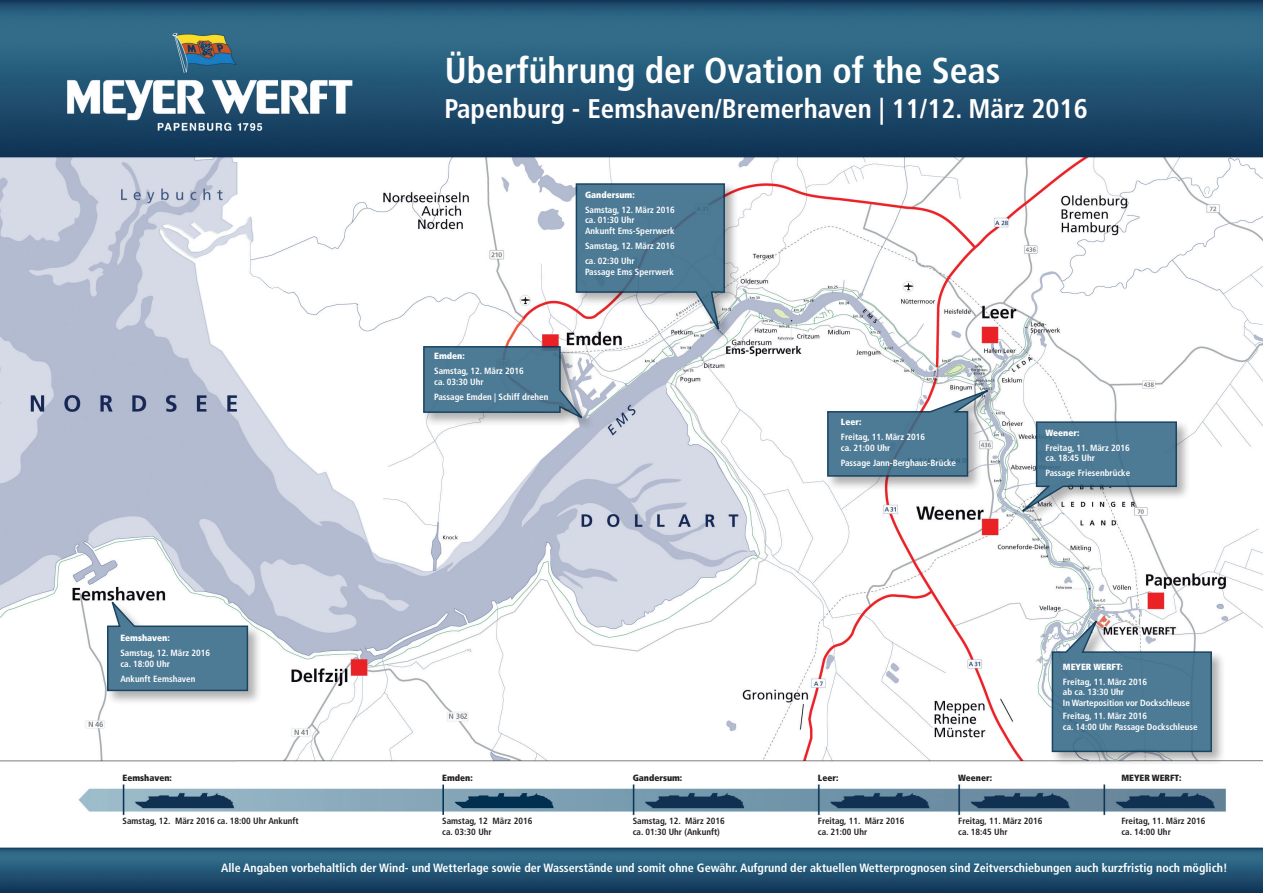
<style>
.page{position:relative;width:1263px;height:893px;background:#fff}
.page>*{position:absolute;margin:0;border:0;box-sizing:border-box;transform-origin:0 0}
.t1{font:700 condensed 36px "Frutiger LT Std";color:#fff}
.t2{font:700 condensed 27px "Frutiger LT Std";color:#fff}
.t3{font:700 condensed 12px "Frutiger LT Std";color:#fff}
.t4{font:700 condensed 9px/10.8px "Frutiger LT Std";color:#fff}
.t5{font:700 condensed 9px "Frutiger LT Std";color:#231f20}
.t6{font:900 condensed 9px "Frutiger LT Std";color:#231f20}
.t7{font:900 condensed 9px "Frutiger LT Std";color:#fff}
</style>
<div class="page">
<img style="left:0;top:0;width:1263px;height:893px">
<svg style="left:455px;top:793px;width:99px;height:15px"></svg>
<hr style="left:442px;top:784px;width:2px;height:31px;background:#002f50">
<div style="left:1050px;top:620px;width:176px;height:147px;background:#231f20;opacity:.4"></div>
<svg style="left:1051px;top:616px;width:162px;height:137px"></svg>
<div style="left:1021px;top:419px;width:170px;height:106px;background:#231f20;opacity:.4"></div>
<svg style="left:1018px;top:421px;width:160px;height:99px"></svg>
<div style="left:574px;top:181px;width:166px;height:162px;background:#231f20;opacity:.4"></div>
<svg style="left:575px;top:183px;width:151px;height:154px"></svg>
<div style="left:105px;top:601px;width:158px;height:105px;background:#231f20;opacity:.4"></div>
<svg style="left:106px;top:597px;width:143px;height:95px"></svg>
<div style="left:825px;top:389px;width:177px;height:102px;background:#231f20;opacity:.4"></div>
<svg style="left:826px;top:385px;width:173px;height:92px"></svg>
<div style="left:421px;top:344px;width:175px;height:88px;background:#231f20;opacity:.4"></div>
<svg style="left:422px;top:345px;width:165px;height:77px"></svg>
<p class="t1" style="left:445px;top:49px;width:557px">Überführung der Ovation of the Seas</p>
<p class="t2" style="left:445px;top:93px;width:645px">Papenburg - Eemshaven/Bremerhaven | 11/12. März 2016</p>
<p class="t7" style="left:120px;top:632px;width:51px">Eemshaven:</p>
<p class="t4" style="left:120px;top:648px;width:91px">Samstag, 12. März 2016 ca. 18:00 Uhr</p>
<p class="t4" style="left:120px;top:673px;width:76px">Ankunft Eemshaven</p>
<p class="t6" style="left:123px;top:772px;width:51px">Eemshaven:</p>
<p class="t5" style="left:123px;top:815px;width:177px">Samstag, 12. März 2016 ca. 18:00 Uhr Ankunft</p>
<p class="t7" style="left:434px;top:351px;width:32px">Emden:</p>
<p class="t4" style="left:434px;top:366px;width:91px">Samstag, 12. März 2016 ca. 03:30 Uhr</p>
<p class="t4" style="left:434px;top:392px;width:116px">Passage Emden | Schiff drehen</p>
<p class="t7" style="left:585px;top:189px;width:51px">Gandersum:</p>
<p class="t4" style="left:585px;top:204px;width:91px">Samstag, 12. März 2016 ca. 01:30 Uhr<br>Ankunft Ems-Sperrwerk</p>
<p class="t4" style="left:585px;top:241px;width:91px">Samstag, 12. März 2016</p>
<p class="t4" style="left:585px;top:256px;width:90px">ca. 02:30 Uhr<br>Passage Ems Sperrwerk</p>
<p class="t6" style="left:442px;top:772px;width:32px">Emden:</p>
<p class="t5" style="left:442px;top:815px;width:92px">Samstag, 12 März 2016</p>
<p class="t5" style="left:442px;top:826px;width:51px">ca. 03:30 Uhr</p>
<p class="t6" style="left:633px;top:772px;width:51px">Gandersum:</p>
<p class="t5" style="left:633px;top:815px;width:94px">Samstag, 12. März 2016</p>
<p class="t5" style="left:633px;top:826px;width:89px">ca. 01:30 Uhr (Ankunft)</p>
<p class="t7" style="left:841px;top:417px;width:22px">Leer:</p>
<p class="t4" style="left:841px;top:432px;width:86px">Freitag, 11. März 2016 ca. 21:00 Uhr</p>
<p class="t4" style="left:841px;top:458px;width:117px">Passage Jann-Berghaus-Brücke</p>
<p class="t7" style="left:1045px;top:427px;width:35px">Weener:</p>
<p class="t4" style="left:1045px;top:442px;width:86px">Freitag, 11. März 2016 ca. 18:45 Uhr</p>
<p class="t4" style="left:1045px;top:468px;width:86px">Passage Friesenbrücke</p>
<p class="t7" style="left:1063px;top:661px;width:61px">MEYER WERFT:</p>
<p class="t4" style="left:1063px;top:676px;width:128px">Freitag, 11. März 2016<br>ab ca. 13:30 Uhr<br>In Warteposition vor Dockschleuse</p>
<p class="t4" style="left:1063px;top:711px;width:136px">Freitag, 11. März 2016<br>ca. 14:00 Uhr Passage Dockschleuse</p>
<p class="t6" style="left:818px;top:772px;width:22px">Leer:</p>
<p class="t5" style="left:818px;top:815px;width:88px">Freitag, 11. März 2016</p>
<p class="t5" style="left:818px;top:826px;width:51px">ca. 21:00 Uhr</p>
<p class="t6" style="left:958px;top:772px;width:35px">Weener:</p>
<p class="t5" style="left:958px;top:815px;width:86px">Freitag, 11. März 2016</p>
<p class="t5" style="left:958px;top:826px;width:51px">ca. 18:45 Uhr</p>
<p class="t6" style="left:1121px;top:772px;width:61px">MEYER WERFT:</p>
<p class="t5" style="left:1121px;top:815px;width:86px">Freitag, 11. März 2016</p>
<p class="t5" style="left:1121px;top:826px;width:51px">ca. 14:00 Uhr</p>
<p class="t3" style="left:221px;top:861px;width:1008px">Alle Angaben vorbehaltlich der Wind- und Wetterlage sowie der Wasserstände und somit ohne Gewähr. Aufgrund der aktuellen Wetterprognosen sind Zeitverschiebungen auch kurzfristig noch möglich!</p>
</div>
